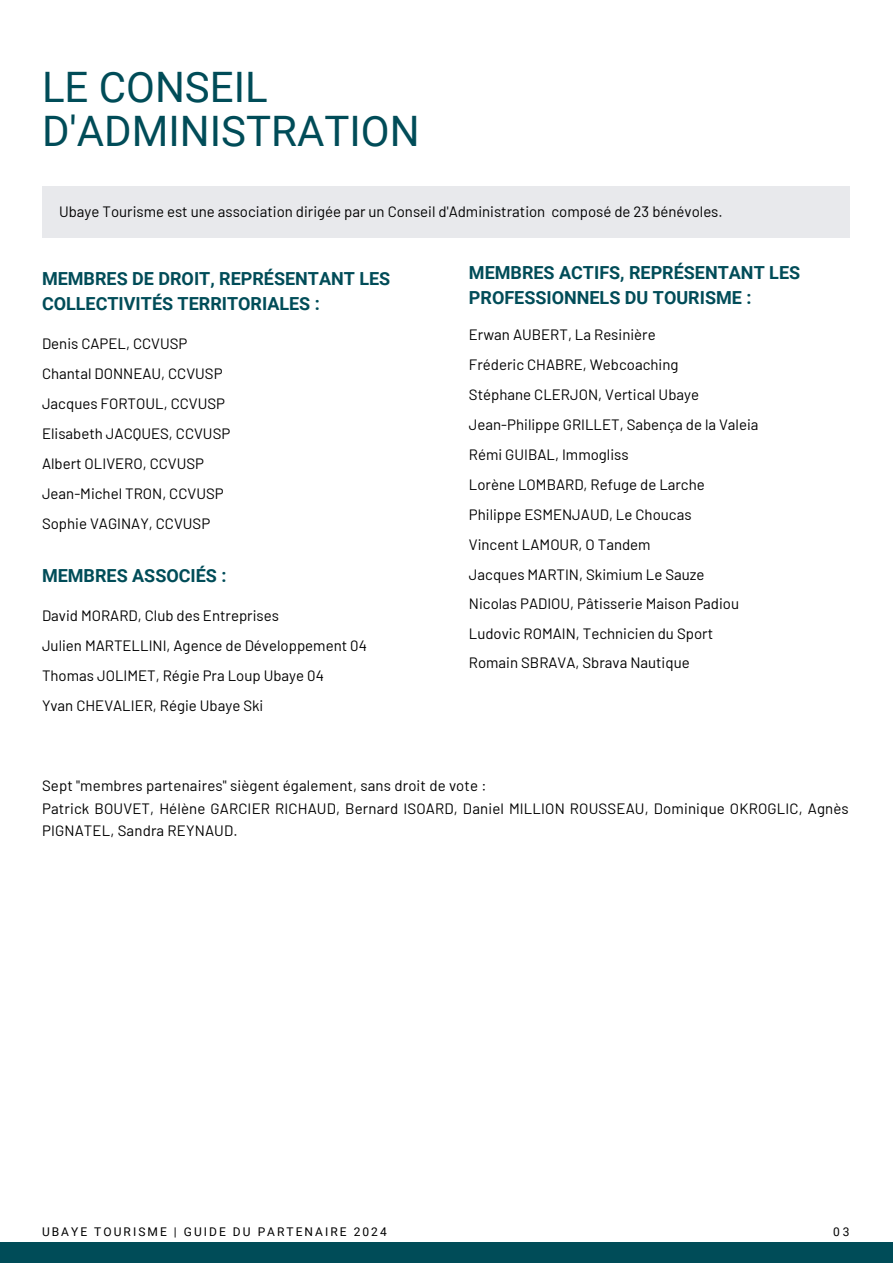
<style>
.page{position:relative;width:893px;height:1264px;background:#fff}
.page>*{position:absolute;margin:0;border:0;box-sizing:border-box;transform-origin:0 0}
.t1{font:42px/43.8px "Roboto";color:#004c58}
.t2{font:700 18px/25px "Roboto";color:#004c58}
.t3{font:15px/22.5px "Barlow";color:#000}
.t4{font:12px "Roboto";letter-spacing:.17em;color:#000}
</style>
<div class="page">
<div style="left:0;top:1242px;width:892px;height:20px;background:#004c58"></div>
<div style="left:42px;top:186px;width:807px;height:52px;background:#e8e9ec"></div>
<p class="t1" style="left:42px;top:65px;width:379px">LE CONSEIL<br>D'ADMINISTRATION</p>
<p class="t3" style="left:59px;top:200px;width:665px">Ubaye Tourisme est une association dirigée par un Conseil d'Administration composé de 23 bénévoles.</p>
<p class="t2" style="left:42px;top:266px;width:350px">MEMBRES DE DROIT, REPRÉSENTANT LES<br>COLLECTIVITÉS TERRITORIALES :</p>
<p class="t3" style="left:42px;top:332px;width:147px">Denis CAPEL, CCVUSP</p>
<p class="t3" style="left:42px;top:362px;width:182px">Chantal DONNEAU, CCVUSP</p>
<p class="t3" style="left:42px;top:392px;width:184px">Jacques FORTOUL, CCVUSP</p>
<p class="t3" style="left:42px;top:422px;width:190px">Elisabeth JACQUES, CCVUSP</p>
<p class="t3" style="left:42px;top:452px;width:164px">Albert OLIVERO, CCVUSP</p>
<p class="t3" style="left:42px;top:482px;width:183px">Jean-Michel TRON, CCVUSP</p>
<p class="t3" style="left:42px;top:512px;width:170px">Sophie VAGINAY, CCVUSP</p>
<p class="t2" style="left:42px;top:563px;width:186px">MEMBRES ASSOCIÉS :</p>
<p class="t3" style="left:42px;top:604px;width:238px">David MORARD, Club des Entreprises</p>
<p class="t3" style="left:42px;top:634px;width:326px">Julien MARTELLINI, Agence de Développement 04</p>
<p class="t3" style="left:42px;top:664px;width:283px">Thomas JOLIMET, Régie Pra Loup Ubaye 04</p>
<p class="t3" style="left:42px;top:693px;width:223px">Yvan CHEVALIER, Régie Ubaye Ski</p>
<p class="t2" style="left:469px;top:261px;width:333px">MEMBRES ACTIFS, REPRÉSENTANT LES<br>PROFESSIONNELS DU TOURISME :</p>
<p class="t3" style="left:469px;top:322px;width:188px">Erwan AUBERT, La Resinière</p>
<p class="t3" style="left:469px;top:352px;width:211px">Fréderic CHABRE, Webcoaching</p>
<p class="t3" style="left:469px;top:382px;width:232px">Stéphane CLERJON, Vertical Ubaye</p>
<p class="t3" style="left:469px;top:412px;width:291px">Jean-Philippe GRILLET, Sabença de la Valeia</p>
<p class="t3" style="left:469px;top:442px;width:161px">Rémi GUIBAL, Immogliss</p>
<p class="t3" style="left:469px;top:472px;width:237px">Lorène LOMBARD, Refuge de Larche</p>
<p class="t3" style="left:469px;top:502px;width:224px">Philippe ESMENJAUD, Le Choucas</p>
<p class="t3" style="left:469px;top:532px;width:183px">Vincent LAMOUR, O Tandem</p>
<p class="t3" style="left:469px;top:562px;width:237px">Jacques MARTIN, Skimium Le Sauze</p>
<p class="t3" style="left:469px;top:592px;width:272px">Nicolas PADIOU, Pâtisserie Maison Padiou</p>
<p class="t3" style="left:469px;top:621px;width:246px">Ludovic ROMAIN, Technicien du Sport</p>
<p class="t3" style="left:469px;top:651px;width:222px">Romain SBRAVA, Sbrava Nautique</p>
<p class="t3" style="left:42px;top:774px;width:446px">Sept "membres partenaires" siègent également, sans droit de vote :</p>
<p class="t3" style="left:42px;top:796px;width:808px">Patrick BOUVET, Hélène GARCIER RICHAUD, Bernard ISOARD, Daniel MILLION ROUSSEAU, Dominique OKROGLIC, Agnès<br>PIGNATEL, Sandra REYNAUD.</p>
<p class="t4" style="left:42px;top:1225px;width:346px">UBAYE TOURISME | GUIDE DU PARTENAIRE 2024</p>
<p class="t4" style="left:833px;top:1224px;width:18px">03</p>
</div>
